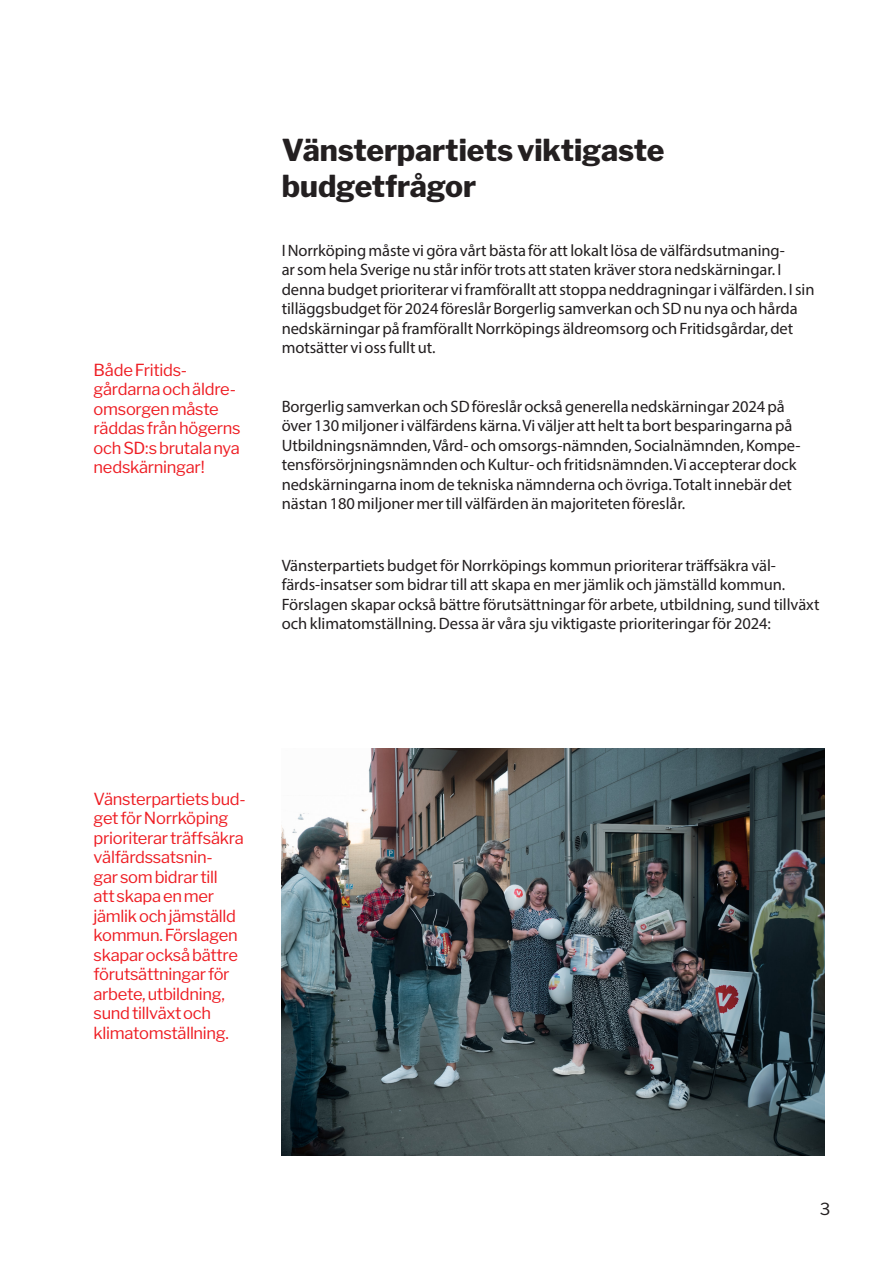
<style>
.page{position:relative;width:893px;height:1263px;background:#fff}
.page>*{position:absolute;margin:0;border:0;box-sizing:border-box;transform-origin:0 0}
.Artikelrubrik{font:800 30px/36px "Libre Franklin";letter-spacing:-.005em;color:#231f20}
.Artikelrubrik-2{font:16.5px/19.5px "Myriad Pro";letter-spacing:-.005em;color:#231f20}
.Bröd{font:16.5px/19.5px "Myriad Pro";letter-spacing:-.005em;color:#231f20}
.Artikelrubrik-3{font:16.5px/19.5px "Libre Franklin";letter-spacing:-.02em;color:#ee1d23}
.Citat_i_marginalen{font:16.5px/19.5px "Libre Franklin";letter-spacing:-.015em;color:#ee1d23}
.t1{font:16.5px "Libre Franklin";color:#231f20}
</style>
<div class="page">
<img style="left:282px;top:749px;width:543px;height:407px">
<p class="Citat_i_marginalen" style="left:94px;top:360px;width:149px">Både Fritids&shy;gårdarna och äldre&shy;omsorgen måste räddas från högerns och SD:s brutala nya nedskärningar!</p>
<p class="Artikelrubrik" style="left:282px;top:132px;width:384px">Vänsterpartiets viktigaste budgetfrågor</p>
<p class="Artikelrubrik-2" style="left:282px;top:240px;width:534px">I Norrköping måste vi göra vårt bästa för att lokalt lösa de välfärdsutmaning-<br>ar som hela Sverige nu står inför trots att staten kräver stora nedskärningar. I denna budget prioriterar vi framförallt att stoppa neddragningar i välfärden. I sin tilläggsbudget för 2024 föreslår Borgerlig samverkan och SD nu nya och hårda nedskärningar på framförallt Norrköpings äldreomsorg och Fritidsgårdar, det motsätter vi oss fullt ut.</p>
<p class="Artikelrubrik-2" style="left:282px;top:396px;width:520px">Borgerlig samverkan och SD föreslår också generella nedskärningar 2024 på över 130 miljoner i välfärdens kärna. Vi väljer att helt ta bort besparingarna på Utbildningsnämnden, Vård- och omsorgs-nämnden, Socialnämnden, Kompe&shy;tensförsörjningsnämnden och Kultur- och fritidsnämnden. Vi accepterar dock nedskärningarna inom de tekniska nämnderna och övriga. Totalt innebär det nästan 180 miljoner mer till välfärden än majoriteten föreslår.</p>
<p class="Bröd" style="left:282px;top:555px;width:539px">Vänsterpartiets budget för Norrköpings kommun prioriterar träffsäkra väl&shy;färds-insatser som bidrar till att skapa en mer jämlik och jämställd kommun.<br>Förslagen skapar också bättre förutsättningar för arbete, utbildning, sund tillväxt och klimatomställning. Dessa är våra sju viktigaste prioriteringar för 2024:</p>
<p class="Artikelrubrik-3" style="left:94px;top:789px;width:154px">Vänsterpartiets bud&shy;get för Norrköping prioriterar träffsäkra välfärdssatsnin-<br>gar som bidrar till<br>att skapa en mer jämlik och jämställd kommun. Förslagen skapar också bättre förutsättningar för arbete, utbildning, sund tillväxt och klimatomställning.</p>
<p class="t1" style="left:820px;top:1199px;width:12px">3</p>
</div>
